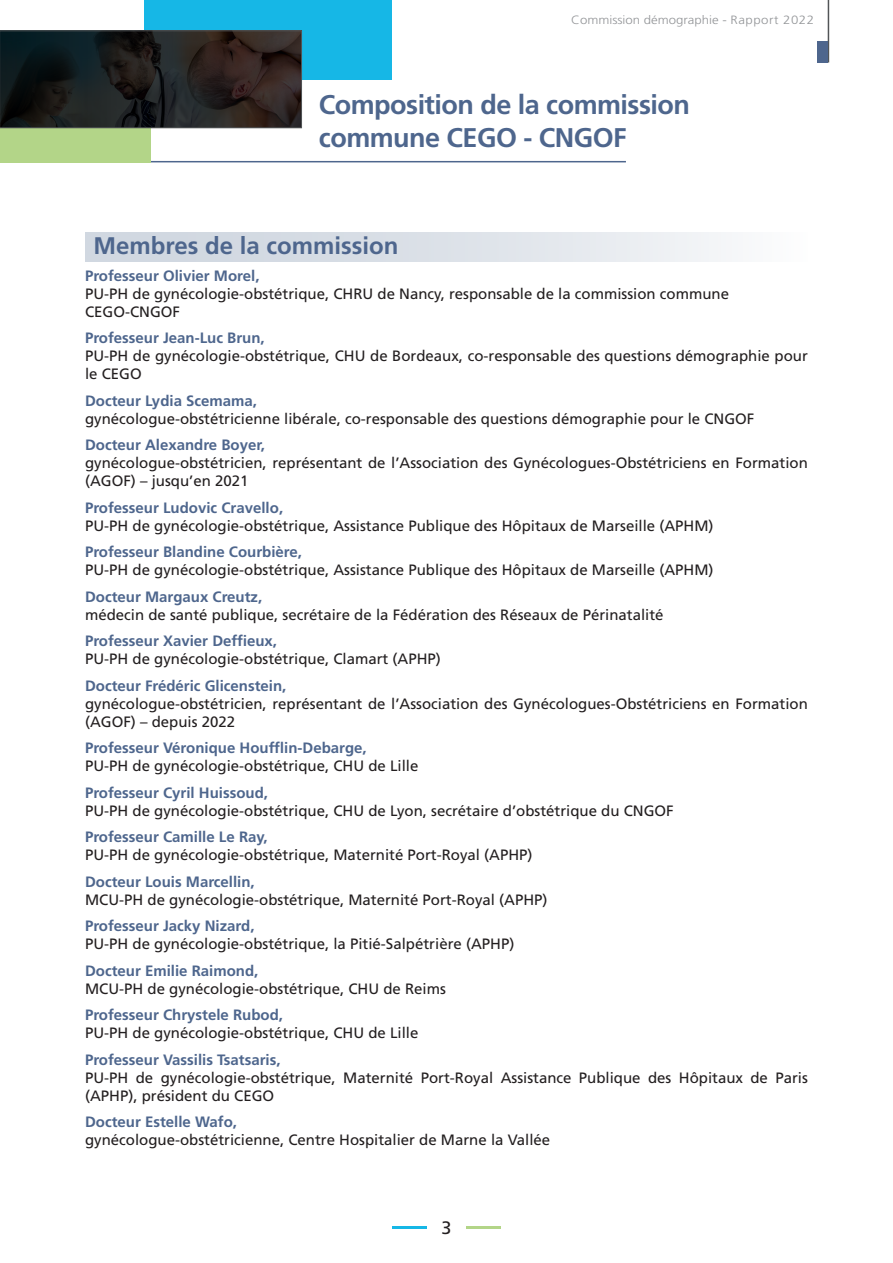
<style>
.page{position:relative;width:893px;height:1263px;background:#fff}
.page>*{position:absolute;margin:0;border:0;box-sizing:border-box;transform-origin:0 0}
.t1{font:700 27px/33px "Frutiger LT Std";letter-spacing:-.02em;color:#4e668d}
.t2{font:700 24px "Frutiger LT Std";color:#4e668d}
.t3{font:18px "Frutiger LT Std";color:#231f20}
.t4{font:15px/18px "Frutiger LT Std";color:#231f20}
.t5{font:700 15px "Frutiger LT Std";color:#4e668d}
.t6{font:300 12px "Frutiger LT Std";color:#939598;scale:1.1 1}
</style>
<div class="page">
<div style="left:85px;top:232px;width:723px;height:29px;background:linear-gradient(to right,#c9d1dc,#f7f8f9)"></div>
<hr style="left:110px;top:161px;width:516px;height:1px;background:#4e668d">
<div style="left:0;top:128px;width:151px;height:34px;background:#b3d588"></div>
<div style="left:144px;top:0;width:248px;height:79px;background:#16b7e6"></div>
<img style="left:2px;top:33px;width:298px;height:93px">
<div style="left:0;top:31px;width:302px;height:97px;border:1px solid #525557"></div>
<hr style="left:828px;top:0;width:1px;height:63px;background:#525557">
<div style="left:817px;top:41px;width:11px;height:22px;background:#4e668d"></div>
<hr style="left:393px;top:1226px;width:34px;height:2px;background:#16b7e6">
<hr style="left:467px;top:1226px;width:34px;height:2px;background:#b3d588">
<p class="t6" style="left:571px;top:13px;width:222px">Commission démographie - Rapport 2022</p>
<h1 class="t1" style="left:319px;top:88px;width:372px">Composition de la commission commune CEGO - CNGOF</h1>
<h2 class="t2" style="left:94px;top:232px;width:306px">Membres de la commission</h2>
<p class="t5" style="left:85px;top:266px;width:176px">Professeur Olivier Morel,</p>
<p class="t4" style="left:85px;top:284px;width:645px">PU-PH de gynécologie-obstétrique, CHRU de Nancy, responsable de la commission commune<br>CEGO-CNGOF</p>
<p class="t5" style="left:85px;top:329px;width:181px">Professeur Jean-Luc Brun,</p>
<p class="t4" style="left:85px;top:347px;width:724px">PU-PH de gynécologie-obstétrique, CHU de Bordeaux, co-responsable des questions démographie pour le CEGO</p>
<p class="t5" style="left:85px;top:391px;width:173px">Docteur Lydia Scemama,</p>
<p class="t4" style="left:85px;top:409px;width:671px">gynécologue-obstétricienne libérale, co-responsable des questions démographie pour le CNGOF</p>
<p class="t5" style="left:85px;top:436px;width:182px">Docteur Alexandre Boyer,</p>
<p class="t4" style="left:85px;top:454px;width:724px">gynécologue-obstétricien, représentant de l’Association des Gynécologues-Obstétriciens en Formation (AGOF) – jusqu’en 2021</p>
<p class="t5" style="left:85px;top:498px;width:200px">Professeur Ludovic Cravello,</p>
<p class="t4" style="left:85px;top:516px;width:630px">PU-PH de gynécologie-obstétrique, Assistance Publique des Hôpitaux de Marseille (APHM)</p>
<p class="t5" style="left:85px;top:543px;width:219px">Professeur Blandine Courbière,</p>
<p class="t4" style="left:85px;top:561px;width:630px">PU-PH de gynécologie-obstétrique, Assistance Publique des Hôpitaux de Marseille (APHM)</p>
<p class="t5" style="left:85px;top:587px;width:179px">Docteur Margaux Creutz,</p>
<p class="t4" style="left:85px;top:605px;width:580px">médecin de santé publique, secrétaire de la Fédération des Réseaux de Périnatalité</p>
<p class="t5" style="left:85px;top:632px;width:194px">Professeur Xavier Deffieux,</p>
<p class="t4" style="left:85px;top:650px;width:357px">PU-PH de gynécologie-obstétrique, Clamart (APHP)</p>
<p class="t5" style="left:85px;top:677px;width:203px">Docteur Frédéric Glicenstein,</p>
<p class="t4" style="left:85px;top:694px;width:724px">gynécologue-obstétricien, représentant de l’Association des Gynécologues-Obstétriciens en Formation (AGOF) – depuis 2022</p>
<p class="t5" style="left:85px;top:739px;width:283px">Professeur Véronique Houfflin-Debarge,</p>
<p class="t4" style="left:85px;top:757px;width:335px">PU-PH de gynécologie-obstétrique, CHU de Lille</p>
<p class="t5" style="left:85px;top:784px;width:185px">Professeur Cyril Huissoud,</p>
<p class="t4" style="left:85px;top:801px;width:590px">PU-PH de gynécologie-obstétrique, CHU de Lyon, secrétaire d’obstétrique du CNGOF</p>
<p class="t5" style="left:85px;top:828px;width:184px">Professeur Camille Le Ray,</p>
<p class="t4" style="left:85px;top:846px;width:449px">PU-PH de gynécologie-obstétrique, Maternité Port-Royal (APHP)</p>
<p class="t5" style="left:85px;top:873px;width:171px">Docteur Louis Marcellin,</p>
<p class="t4" style="left:85px;top:890px;width:464px">MCU-PH de gynécologie-obstétrique, Maternité Port-Royal (APHP)</p>
<p class="t5" style="left:85px;top:917px;width:171px">Professeur Jacky Nizard,</p>
<p class="t4" style="left:85px;top:935px;width:431px">PU-PH de gynécologie-obstétrique, la Pitié-Salpétrière (APHP)</p>
<p class="t5" style="left:85px;top:962px;width:175px">Docteur Emilie Raimond,</p>
<p class="t4" style="left:85px;top:979px;width:362px">MCU-PH de gynécologie-obstétrique, CHU de Reims</p>
<p class="t5" style="left:85px;top:1006px;width:200px">Professeur Chrystele Rubod,</p>
<p class="t4" style="left:85px;top:1024px;width:335px">PU-PH de gynécologie-obstétrique, CHU de Lille</p>
<p class="t5" style="left:85px;top:1051px;width:197px">Professeur Vassilis Tsatsaris,</p>
<p class="t4" style="left:85px;top:1068px;width:724px">PU-PH de gynécologie-obstétrique, Maternité Port-Royal Assistance Publique des Hôpitaux de Paris (APHP), président du CEGO</p>
<p class="t5" style="left:85px;top:1113px;width:153px">Docteur Estelle Wafo,</p>
<p class="t4" style="left:85px;top:1131px;width:467px">gynécologue-obstétricienne, Centre Hospitalier de Marne la Vallée</p>
<p class="t3" style="left:441px;top:1217px;width:12px">3</p>
</div>
